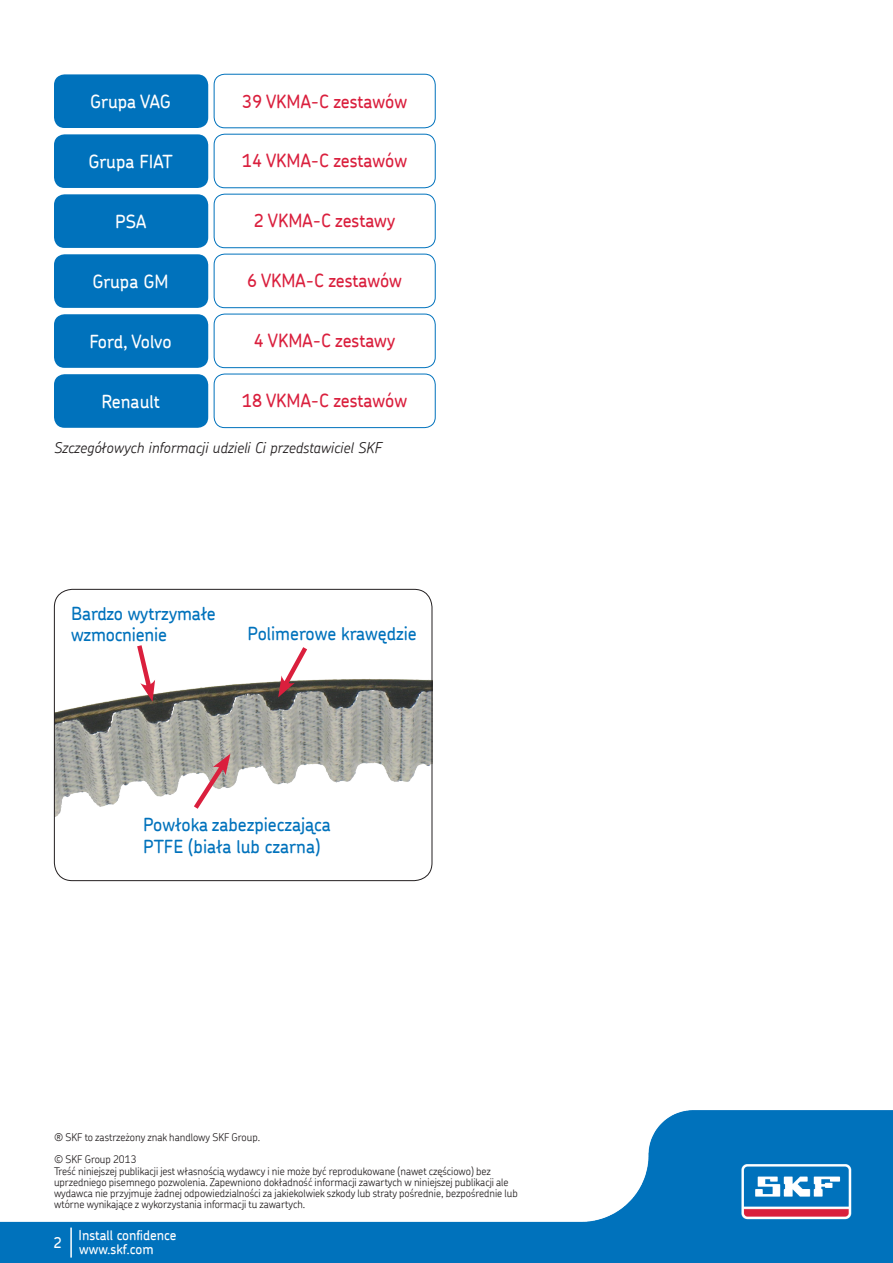
<style>
.page{position:relative;width:893px;height:1263px;background:#fff}
.page>*{position:absolute;margin:0;border:0;box-sizing:border-box;transform-origin:0 0}
.t1{font:500 18px "SKF Chevin";color:#da1f3d}
.t2{font:500 18px/21.6px "SKF Chevin";letter-spacing:-.005em;color:#0072bc}
.t3{font:500 18px "SKF Chevin";color:#fff}
.t4{font:italic 300 15px "SKF Chevin";color:#231f20}
.t5{font:500 15px "SKF Chevin";color:#fff}
.t6{font:500 13.5px "SKF Chevin";color:#fff}
._91_99_-_Disclaimer{font:300 10.5px/11.2px "SKF Chevin";color:#231f20}
</style>
<div class="page">
<img style="left:0;top:1110px;width:893px;height:153px">
<hr style="left:70px;top:1227px;width:2px;height:30px;background:#fff">
<div style="left:54px;top:74px;width:154px;height:54px;background:#0072bc;border-radius:11px"></div>
<div style="left:54px;top:134px;width:154px;height:54px;background:#0072bc;border-radius:11px"></div>
<div style="left:54px;top:194px;width:154px;height:54px;background:#0072bc;border-radius:11px"></div>
<div style="left:54px;top:254px;width:154px;height:54px;background:#0072bc;border-radius:11px"></div>
<div style="left:54px;top:314px;width:154px;height:54px;background:#0072bc;border-radius:11px"></div>
<div style="left:54px;top:374px;width:154px;height:54px;background:#0072bc;border-radius:11px"></div>
<div style="left:214px;top:74px;width:221px;height:54px;border:1px solid #0072bc;border-radius:11px"></div>
<div style="left:214px;top:134px;width:221px;height:54px;border:1px solid #0072bc;border-radius:11px"></div>
<div style="left:214px;top:194px;width:221px;height:54px;border:1px solid #0072bc;border-radius:11px"></div>
<div style="left:214px;top:254px;width:221px;height:54px;border:1px solid #0072bc;border-radius:11px"></div>
<div style="left:214px;top:314px;width:221px;height:54px;border:1px solid #0072bc;border-radius:11px"></div>
<div style="left:214px;top:374px;width:221px;height:54px;border:1px solid #0072bc;border-radius:11px"></div>
<img style="left:56px;top:678px;width:374px;height:139px">
<div style="left:54px;top:589px;width:378px;height:292px;border:1px solid #231f20;border-radius:18px"></div>
<svg style="left:134px;top:645px;width:21px;height:57px"></svg>
<svg style="left:278px;top:647px;width:33px;height:50px"></svg>
<svg style="left:190px;top:754px;width:40px;height:60px"></svg>
<p class="t3" style="left:90px;top:90px;width:82px">Grupa VAG</p>
<p class="t1" style="left:242px;top:89px;width:167px">39 VKMA-C zestawów</p>
<p class="t3" style="left:89px;top:150px;width:86px">Grupa FIAT</p>
<p class="t1" style="left:242px;top:149px;width:167px">14 VKMA-C zestawów</p>
<p class="t3" style="left:115px;top:209px;width:33px">PSA</p>
<p class="t1" style="left:254px;top:209px;width:143px">2 VKMA-C zestawy</p>
<p class="t3" style="left:92px;top:269px;width:78px">Grupa GM</p>
<p class="t1" style="left:247px;top:269px;width:156px">6 VKMA-C zestawów</p>
<p class="t3" style="left:89px;top:329px;width:84px">Ford, Volvo</p>
<p class="t1" style="left:254px;top:329px;width:143px">4 VKMA-C zestawy</p>
<p class="t1" style="left:242px;top:389px;width:167px">18 VKMA-C zestawów</p>
<p class="t4" style="left:54px;top:438px;width:330px">Szczegółowych informacji udzieli Ci przedstawiciel SKF</p>
<p class="t3" style="left:101px;top:389px;width:60px">Renault</p>
<p class="t2" style="left:71px;top:602px;width:146px">Bardzo wytrzymałe wzmocnienie</p>
<p class="t2" style="left:248px;top:622px;width:171px">Polimerowe krawędzie</p>
<p class="t2" style="left:143px;top:813px;width:189px;line-height:22.5px">Powłoka zabezpieczająca<br>PTFE (biała lub czarna)</p>
<p class="_91_99_-_Disclaimer" style="left:54px;top:1131px;width:208px">® SKF to zastrzeżony znak handlowy SKF Group.</p>
<p class="_91_99_-_Disclaimer" style="left:54px;top:1154px;width:84px">© SKF Group 2013</p>
<p class="_91_99_-_Disclaimer" style="left:54px;top:1165px;width:465px">Treść niniejszej publikacji jest własnością wydawcy i nie może być reprodukowane (nawet częściowo) bez uprzedniego pisemnego pozwolenia. Zapewniono dokładność informacji zawartych w niniejszej publikacji ale wydawca nie przyjmuje żadnej odpowiedzialności za jakiekolwiek szkody lub straty pośrednie, bezpośrednie lub wtórne wynikające z wykorzystania informacji tu zawartych.</p>
<p class="t5" style="left:53px;top:1232px;width:10px">2</p>
<p class="t6" style="left:79px;top:1226px;width:99px">Install confidence</p>
<p class="t6" style="left:79px;top:1240px;width:76px">www.skf.com</p>
</div>
